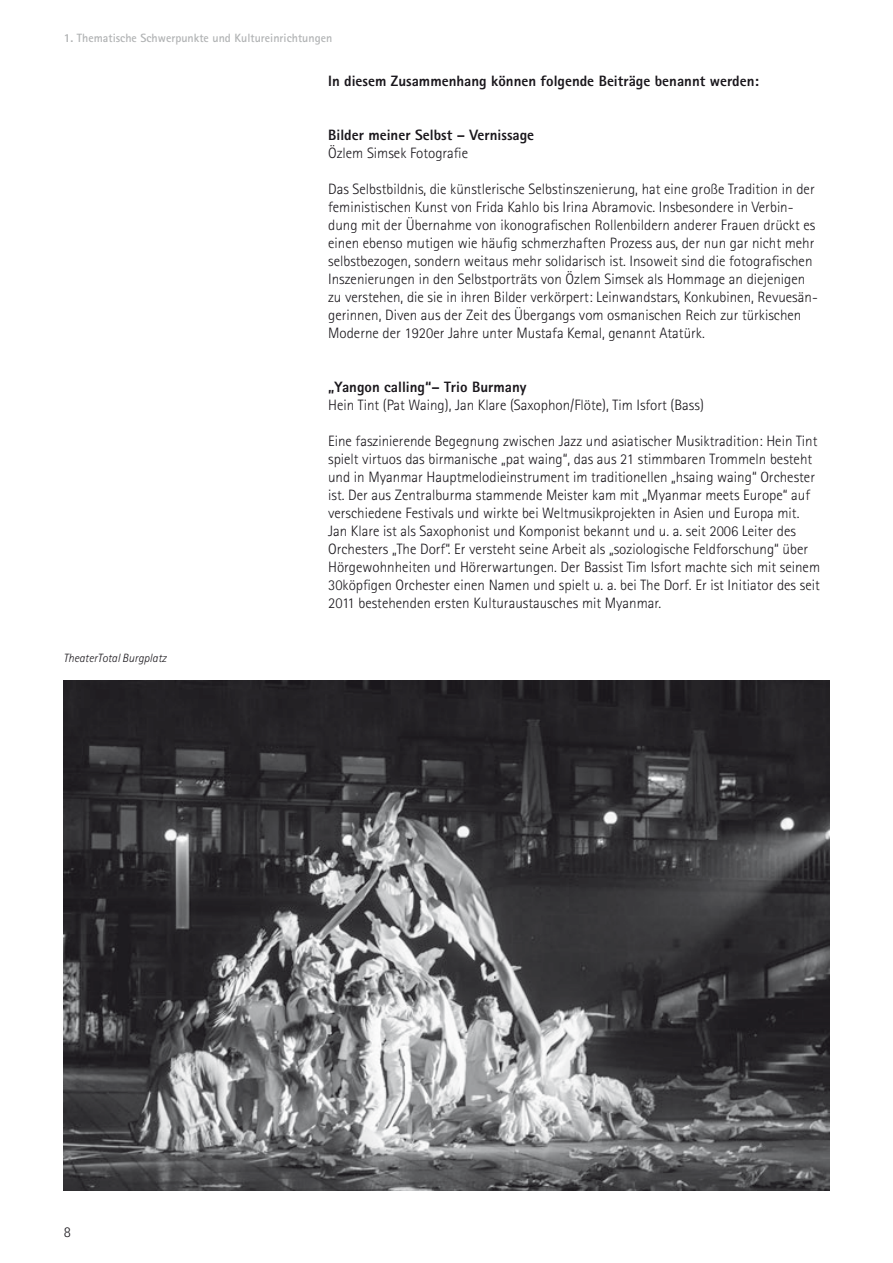
<style>
.page{position:relative;width:893px;height:1263px;background:#fff}
.page>*{position:absolute;margin:0;border:0;box-sizing:border-box;transform-origin:0 0}
.t1{font:300 15px/18px "Rotis Sans Serif";color:#1a171c}
.t2{font:800 15px "Rotis Sans Serif";color:#1a171c}
.t3{font:700 12px "Rotis Sans Serif";color:#b1b3b4}
.t4{font:italic 300 12px "Rotis Sans Serif";color:#1a171c}
.s1{font-weight:800}
</style>
<div class="page">
<img style="left:64px;top:680px;width:765px;height:511px">
<p class="t3" style="left:64px;top:31px;width:270px"><span class="s1">1.</span> Thematische Schwerpunkte und Kultureinrichtungen</p>
<p class="t2" style="left:328px;top:71px;width:432px">In diesem Zusammenhang können folgende Beiträge benannt werden:</p>
<p class="t2" style="left:328px;top:125px;width:208px">Bilder meiner Selbst – Vernissage</p>
<p class="t1" style="left:328px;top:144px;width:141px">Özlem Simsek Fotografie</p>
<p class="t1" style="left:328px;top:180px;width:491px">Das Selbstbildnis, die künstlerische Selbstinszenierung, hat eine große Tradition in der feministischen Kunst von Frida Kahlo bis Irina Abramovic. Insbesondere in Verbin&shy;dung mit der Übernahme von ikonografischen Rollenbildern anderer Frauen drückt es einen ebenso mutigen wie häufig schmerzhaften Prozess aus, der nun gar nicht mehr selbstbezogen, sondern weitaus mehr solidarisch ist. Insoweit sind die fotografischen Inszenierungen in den Selbstporträts von Özlem Simsek als Hommage an diejenigen zu verstehen, die sie in ihren Bilder verkörpert: Leinwandstars, Konkubinen, Revuesän&shy;gerinnen, Diven aus der Zeit des Übergangs vom osmanischen Reich zur türkischen Moderne der 1920er Jahre unter Mustafa Kemal, genannt Atatürk.</p>
<p class="t4" style="left:63px;top:651px;width:105px">TheaterTotal Burgplatz</p>
<p class="t2" style="left:328px;top:377px;width:200px">„Yangon calling“– Trio Burmany</p>
<p class="t1" style="left:328px;top:396px;width:377px">Hein Tint (Pat Waing), Jan Klare (Saxophon/Flöte), Tim Isfort (Bass)</p>
<p class="t1" style="left:328px;top:432px;width:493px">Eine faszinierende Begegnung zwischen Jazz und asiatischer Musiktradition: Hein Tint spielt virtuos das birmanische „pat waing“, das aus 21 stimmbaren Trommeln besteht und in Myanmar Hauptmelodieinstrument im traditionellen „hsaing waing“ Orchester ist. Der aus Zentralburma stammende Meister kam mit „Myanmar meets Europe“ auf verschiedene Festivals und wirkte bei Weltmusikprojekten in Asien und Europa mit.<br>Jan Klare ist als Saxophonist und Komponist bekannt und u. a. seit 2006 Leiter des Orchesters „The Dorf“. Er versteht seine Arbeit als „soziologische Feldforschung“ über Hörgewohnheiten und Hörerwartungen. Der Bassist Tim Isfort machte sich mit seinem 30köpfigen Orchester einen Namen und spielt u. a. bei The Dorf. Er ist Initiator des seit 2011 bestehenden ersten Kulturaustausches mit Myanmar.</p>
<p class="t1" style="left:64px;top:1223px;width:9px">8</p>
</div>
